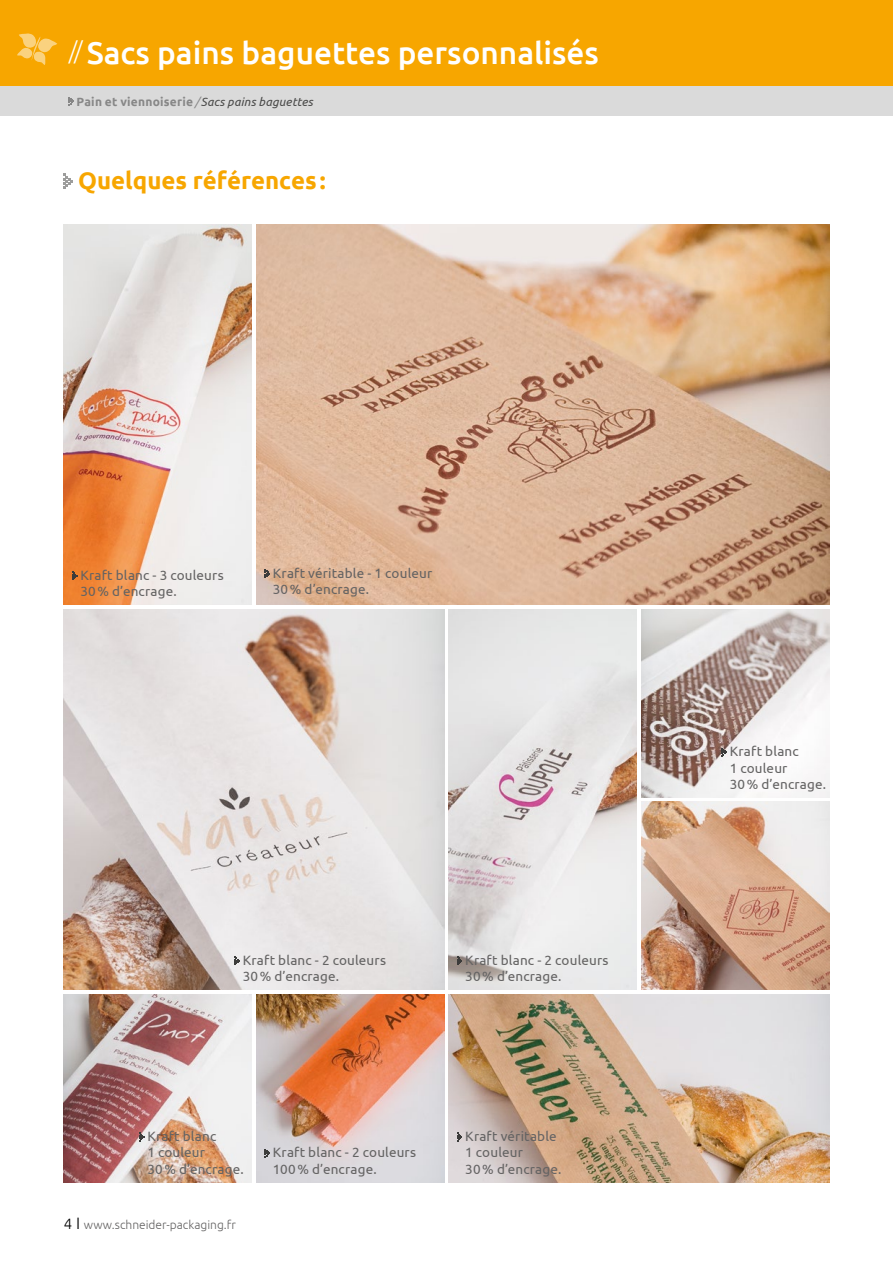
<style>
.page{position:relative;width:893px;height:1263px;background:#fff}
.page>*{position:absolute;margin:0;border:0;box-sizing:border-box;transform-origin:0 0}
.t1{font:500 31.5px "Ubuntu";color:#fff}
.t2{font:700 24px "Ubuntu";color:#f7a600}
.t3{font:13.5px/16.2px "Ubuntu";letter-spacing:.015em;color:#646363}
.t4{font:700 12px "Ubuntu";letter-spacing:.02em;color:#878787}
.t5{font:300 12px "Ubuntu";color:#646363}
.s1{font-weight:300;font-size:24px}
.s2{font-weight:400;font-style:italic}
.s3{font-weight:400;font-style:italic;color:#4a4a49}
.s4{font-size:15px;color:#000}
.s5{font-size:16.5px;color:#000}
</style>
<div class="page">
<div style="left:0;top:0;width:893px;height:86px;background:#f7a600"></div>
<div style="left:0;top:86px;width:893px;height:30px;background:#dadada"></div>
<svg style="left:17px;top:33px;width:40px;height:32px"></svg>
<svg style="left:69px;top:97px;width:5px;height:8px"></svg>
<img style="left:256px;top:224px;width:573px;height:381px">
<img style="left:64px;top:224px;width:188px;height:381px">
<img style="left:64px;top:609px;width:380px;height:381px">
<img style="left:449px;top:609px;width:188px;height:381px">
<img style="left:641px;top:609px;width:188px;height:188px">
<img style="left:641px;top:801px;width:188px;height:189px">
<img style="left:64px;top:994px;width:188px;height:188px">
<img style="left:256px;top:994px;width:188px;height:188px">
<img style="left:449px;top:994px;width:380px;height:188px">
<svg style="left:64px;top:174px;width:8px;height:15px"></svg>
<svg style="left:265px;top:569px;width:5px;height:9px"></svg>
<svg style="left:457px;top:1133px;width:5px;height:8px"></svg>
<svg style="left:235px;top:956px;width:4px;height:9px"></svg>
<svg style="left:457px;top:956px;width:5px;height:9px"></svg>
<svg style="left:265px;top:1149px;width:5px;height:8px"></svg>
<svg style="left:722px;top:748px;width:4px;height:8px"></svg>
<svg style="left:139px;top:1133px;width:5px;height:8px"></svg>
<svg style="left:72px;top:571px;width:5px;height:9px"></svg>
<h1 class="t1" style="left:69px;top:32px;width:532px"><span class="s1">//</span> Sacs pains baguettes personnalisés</h1>
<p class="t4" style="left:77px;top:94px;width:238px">Pain et viennoiserie<span class="s2">/</span><span class="s3">Sacs pains baguettes</span></p>
<h2 class="t2" style="left:78px;top:166px;width:249px">Quelques références :</h2>
<p class="t3" style="left:80px;top:567px;width:145px">Kraft blanc - 3 couleurs<br>30% d’encrage.</p>
<p class="t3" style="left:273px;top:565px;width:161px">Kraft véritable - 1 couleur<br>30% d’encrage.</p>
<p class="t3" style="left:243px;top:952px;width:145px">Kraft blanc - 2 couleurs<br>30% d’encrage.</p>
<p class="t3" style="left:465px;top:952px;width:145px">Kraft blanc - 2 couleurs<br>30% d’encrage.</p>
<p class="t3" style="left:147px;top:1128px;width:98px">Kraft blanc<br>1 couleur<br>30% d’encrage.</p>
<p class="t5" style="left:64px;top:1217px;width:174px"><span class="s4">4</span> <span class="s5">I</span> www.schneider-packaging.fr</p>
<p class="t3" style="left:273px;top:1144px;width:145px">Kraft blanc - 2 couleurs<br>100% d’encrage.</p>
<p class="t3" style="left:465px;top:1128px;width:98px">Kraft véritable<br>1 couleur<br>30% d’encrage.</p>
<p class="t3" style="left:730px;top:743px;width:98px">Kraft blanc<br>1 couleur<br>30% d’encrage.</p>
</div>
